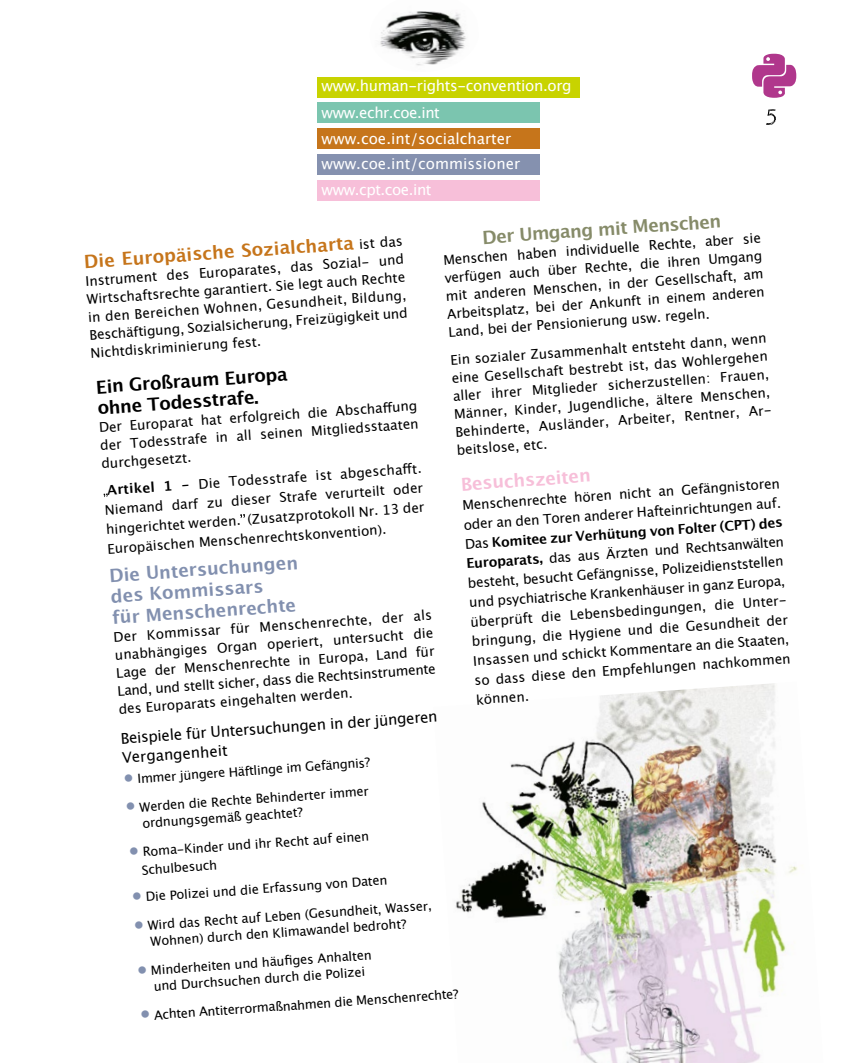
<style>
.page{position:relative;width:851px;height:1063px;background:#fff}
.page>*{position:absolute;margin:0;border:0;box-sizing:border-box;transform-origin:0 0}
.t1{font:700 18px/21px "Lucida Grande";color:#8290af}
.t2{font:700 18px/21px "Lucida Grande";color:#000}
.t3{font:700 18px "Lucida Grande";color:#c6751b}
.t4{font:700 18px "Lucida Grande";color:#868b69}
.t5{font:700 18px "Lucida Grande";color:#f7bfd9}
.t6{font:15px/25.5px "Lucida Grande";color:#fff}
.t7{font:15px/19.5px "Lucida Grande";color:#000}
.t8{font:15px/27px "Lucida Grande";letter-spacing:-.02em;color:#fff}
.t9{font:13.5px/18px "Lucida Grande";color:#000;text-align:justify}
.t10{font:12.75px/16.5px "Lucida Grande";color:#000}
.s1{font-weight:400;font-size:13.5px;color:#000}
.s2{font-weight:700}
.s3{font-weight:700;font-size:18px;color:#8290af}
</style>
<div class="page">
<img style="left:455px;top:683px;width:343px;height:380px">
<svg style="left:240px;top:514px;width:5px;height:4px"></svg>
<svg style="left:752px;top:54px;width:44px;height:44px"></svg>
<svg style="left:766px;top:109px;width:10px;height:16px"></svg>
<div style="left:317px;top:180px;width:222px;height:20px;background:#f7bfd9"></div>
<div style="left:317px;top:154px;width:222px;height:21px;background:#8591af"></div>
<div style="left:317px;top:129px;width:222px;height:20px;background:#c6751b"></div>
<div style="left:317px;top:103px;width:222px;height:20px;background:#7bc5af"></div>
<div style="left:317px;top:77px;width:262px;height:21px;background:#c8d300"></div>
<img style="left:380px;top:11px;width:87px;height:55px">
<p class="t8" style="left:321px;top:72px;width:251px">www.human-rights-convention.org www.echr.coe.int</p>
<p class="t6" style="left:321px;top:126px;width:200px">www.coe.int/socialcharter www.coe.int/commissioner www.cpt.coe.int</p>
<h1 class="t4" style="left:481px;top:223px;width:241px;rotate:-4deg">Der Umgang mit Menschen</h1>
<p class="t9" style="left:443px;top:251px;width:320px;rotate:-4deg">Menschen haben individuelle Rechte, aber sie verfügen auch über Rechte, die ihren Umgang mit anderen Menschen, in der Gesellschaft, am Arbeitsplatz, bei der Ankunft in einem anderen Land, bei der Pensionierung usw. regeln.</p>
<p class="t9" style="left:450px;top:351px;width:324px;text-align:left;rotate:-4deg">Ein sozialer Zusammenhalt entsteht dann, wenn eine Gesellschaft bestrebt ist, das Wohlergehen aller ihrer Mitglieder sicherzustellen: Frauen, Männer, Kinder, Jugendliche, ältere Menschen, Behinderte, Ausländer, Arbeiter, Rentner, Ar&shy;beitslose, etc.</p>
<h1 class="t3" style="left:83px;top:247px;width:320px;rotate:-4deg">Die Europäische Sozialcharta <span class="s1">ist das</span></h1>
<p class="t9" style="left:85px;top:272px;width:320px;rotate:-4deg">Instrument des Europarates, das Sozial- und Wirtschaftsrechte garantiert. Sie legt auch Rechte in den Bereichen Wohnen, Gesundheit, Bildung, Beschäftigung, Sozialsicherung, Freizügigkeit und Nichtdiskriminierung fest.</p>
<h1 class="t2" style="left:95px;top:376px;width:193px;rotate:-4deg">Ein Großraum Europa ohne Todesstrafe.</h1>
<p class="t9" style="left:98px;top:419px;width:320px;rotate:-4deg">Der Europarat hat erfolgreich die Abschaff ung der Todesstrafe in all seinen Mitgliedsstaaten durchgesetzt.</p>
<p class="t9" style="left:103px;top:481px;width:320px;line-height:19.5px;rotate:-4deg"><span class="s2">Artikel 1 -</span> Die Todesstrafe ist abgeschaff t.<br>Niemand darf zu dieser Strafe verurteilt oder hingerichtet werden. (Zusatzprotokoll Nr. 13 der Europäischen Menschenrechtskonvention).</p>
<h1 class="t1" style="left:109px;top:565px;width:191px;rotate:-4deg">Die Untersuchungen des Kommissars<br>für Menschenrechte</h1>
<h1 class="t5" style="left:460px;top:470px;width:131px;rotate:-4deg">Besuchszeiten</h1>
<p class="t9" style="left:461px;top:496px;width:324px;line-height:19.5px;text-align:left;rotate:-4deg">Menschenrechte hören nicht an Gefängnistoren oder an den Toren anderer Hafteinrichtungen auf.<br>Das <span class="s2">Komitee zur Verhütung von Folter (CPT) des Europarats,</span> das aus Ärzten und Rechtsanwälten besteht, besucht Gefängnisse, Polizeidienststellen und psychiatrische Krankenhäuser in ganz Europa, überprüft die Lebensbedingungen, die Unter&shy;bringung, die Hygiene und die Gesundheit der Insassen und schickt Kommentare an die Staaten, so dass diese den Empfehlungen nachkommen können.</p>
<p class="t9" style="left:113px;top:628px;width:320px;rotate:-4deg">Der Kommissar für Menschenrechte, der als unabhängiges Organ operiert, untersucht die Lage der Menschenrechte in Europa, Land für Land, und stellt sicher, dass die Rechtsinstrumente des Europarats eingehalten werden.</p>
<p class="t7" style="left:120px;top:729px;width:319px;rotate:-4deg">Beispiele für Untersuchungen in der jüngeren<br>Vergangenheit</p>
<p class="t10" style="left:123px;top:771px;width:249px;rotate:-4deg"><span class="s3">●</span> Immer jüngere Häftlinge im Gefängnis?</p>
<p class="t10" style="left:141px;top:799px;width:229px;text-indent:-16px;rotate:-4deg"><span class="s3">●</span> Werden die Rechte Behinderter immer ordnungsgemäß geachtet?</p>
<p class="t10" style="left:140px;top:843px;width:231px;line-height:18px;text-indent:-12px;rotate:-4deg"><span class="s3">●</span> Roma-Kinder und ihr Recht auf einen<br>Schulbesuch</p>
<p class="t10" style="left:131px;top:890px;width:258px;rotate:-4deg"><span class="s3">●</span> Die Polizei und die Erfassung von Daten</p>
<p class="t10" style="left:149px;top:917px;width:284px;text-indent:-16px;rotate:-4deg"><span class="s3">●</span> Wird das Recht auf Leben (Gesundheit, Wasser,<br>Wohnen) durch den Klimawandel bedroht?</p>
<p class="t10" style="left:152px;top:962px;width:221px;text-indent:-16px;rotate:-4deg"><span class="s3">●</span> Minderheiten und häufi ges Anhalten und Durchsuchen durch die Polizei</p>
<p class="t10" style="left:140px;top:1008px;width:320px;rotate:-4deg"><span class="s3">●</span> Achten Antiterrormaßnahmen die Menschenrechte?</p>
</div>
